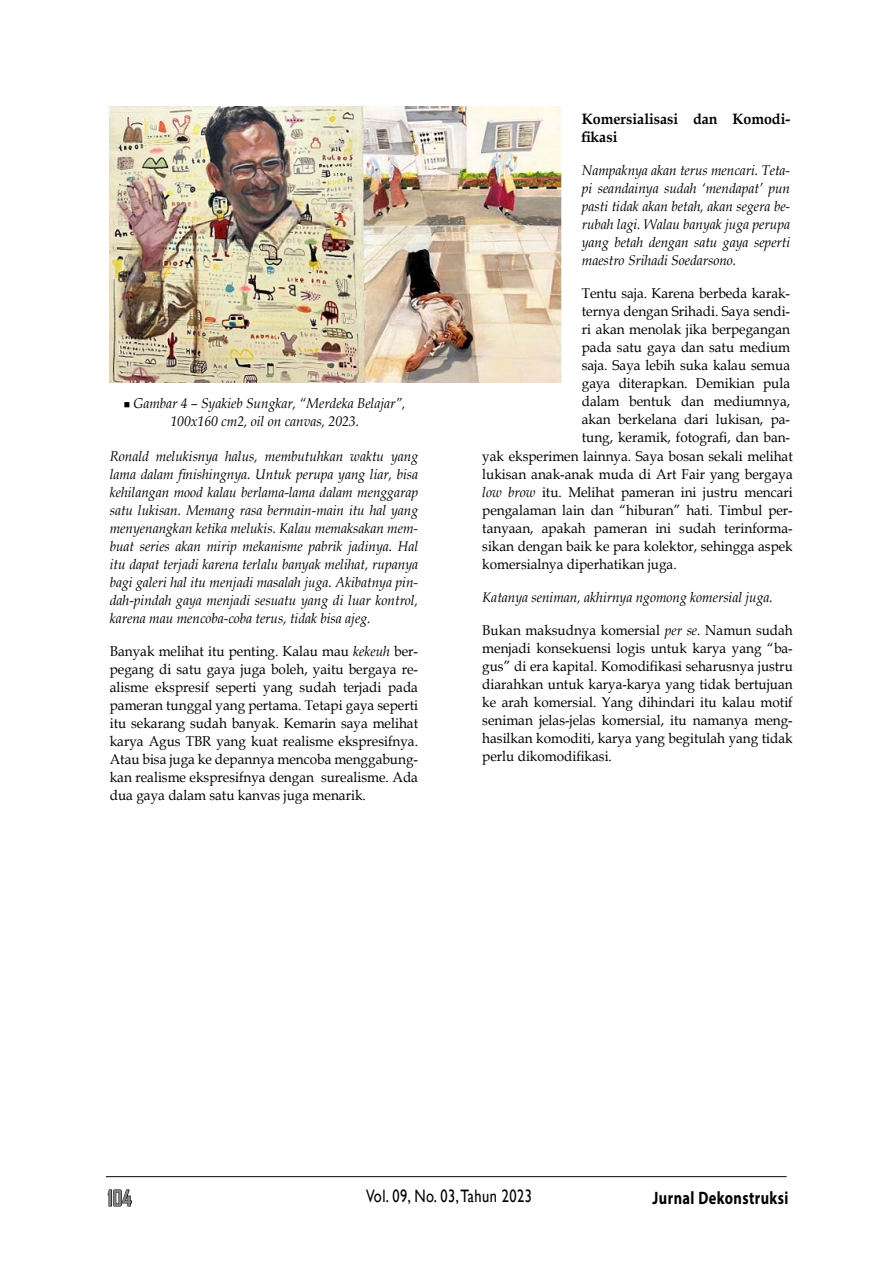
<style>
.page{position:relative;width:893px;height:1263px;background:#fff}
.page>*{position:absolute;margin:0;border:0;box-sizing:border-box;transform-origin:0 0}
.t1{font:700 21px "Agency FB";color:#808285}
.t2{font:18px "Gill Sans";letter-spacing:.03em;color:#000;scale:.8 1}
.t3{font:700 18px "Myriad Pro";letter-spacing:.03em;color:#000;scale:.8 1}
.t4{font:700 15px/18px "Book Antiqua";color:#000;scale:.95 1}
.t5{font:14.25px/18px "Book Antiqua";color:#000;text-align:justify;scale:.95 1}
.t6{font:italic 14.25px/18px "Book Antiqua";color:#000;text-align:justify;scale:.95 1}
.s1{font-style:italic}
</style>
<div class="page">
<svg style="left:107px;top:1189px;width:25px;height:18px"></svg>
<hr style="left:106px;top:1176px;width:681px;height:1px;background:#000">
<img style="left:110px;top:107px;width:452px;height:276px">
<p class="t6" style="left:124px;top:394px;width:298px;text-align:center">■ Gambar 4 – Syakieb Sungkar, “Merdeka Belajar”,<br>100x160 cm2, oil on canvas, 2023.</p>
<p class="t6" style="left:110px;top:446px;width:326px">Ronald melukisnya halus, membutuhkan waktu yang lama dalam finishingnya. Untuk perupa yang liar, bisa kehilangan mood kalau berlama-lama dalam menggarap satu lukisan. Memang rasa bermain-main itu hal yang menyenangkan ketika melukis. Kalau memaksakan mem&shy;buat series akan mirip mekanisme pabrik jadinya. Hal itu dapat terjadi karena terlalu banyak melihat, rupanya bagi galeri hal itu menjadi masalah juga. Akibatnya pin&shy;dah-pindah gaya menjadi sesuatu yang di luar kontrol, karena mau mencoba-coba terus, tidak bisa ajeg.</p>
<p class="t5" style="left:110px;top:641px;width:326px">Banyak melihat itu penting. Kalau mau <span class="s1">kekeuh</span> ber&shy;pegang di satu gaya juga boleh, yaitu bergaya re&shy;alisme ekspresif seperti yang sudah terjadi pada pameran tunggal yang pertama. Tetapi gaya seperti itu sekarang sudah banyak. Kemarin saya melihat karya Agus TBR yang kuat realisme ekspresifnya.<br>Atau bisa juga ke depannya mencoba menggabung&shy;kan realisme ekspresifnya dengan surealisme. Ada dua gaya dalam satu kanvas juga menarik.</p>
<p class="t4" style="left:582px;top:109px;width:221px">Komersialisasi dan Komodi&shy;fikasi</p>
<p class="t6" style="left:582px;top:160px;width:221px">Nampaknya akan terus mencari. Teta&shy;pi seandainya sudah ‘mendapat’ pun pasti tidak akan betah, akan segera be&shy;rubah lagi. Walau banyak juga perupa yang betah dengan satu gaya seperti maestro Srihadi Soedarsono.</p>
<p class="t5" style="left:582px;top:283px;width:221px">Tentu saja. Karena berbeda karak&shy;ternya dengan Srihadi. Saya sendi&shy;ri akan menolak jika berpegangan pada satu gaya dan satu medium saja. Saya lebih suka kalau semua gaya diterapkan. Demikian pula dalam bentuk dan mediumnya, akan berkelana dari lukisan, pa&shy;tung, keramik, fotografi, dan ban-</p>
<p class="t5" style="left:482px;top:447px;width:328px">yak eksperimen lainnya. Saya bosan sekali melihat lukisan anak-anak muda di Art Fair yang bergaya <span class="s1">low brow</span> itu. Melihat pameran ini justru mencari pengalaman lain dan “hiburan” hati. Timbul per&shy;tanyaan, apakah pameran ini sudah terinforma&shy;sikan dengan baik ke para kolektor, sehingga aspek komersialnya diperhatikan juga.</p>
<p class="t6" style="left:482px;top:588px;width:307px">Katanya seniman, akhirnya ngomong komersial juga.</p>
<p class="t5" style="left:482px;top:621px;width:328px">Bukan maksudnya komersial <span class="s1">per se</span>. Namun sudah menjadi konsekuensi logis untuk karya yang “ba&shy;gus” di era kapital. Komodifikasi seharusnya justru diarahkan untuk karya-karya yang tidak bertujuan ke arah komersial. Yang dihindari itu kalau motif seniman jelas-jelas komersial, itu namanya meng&shy;hasilkan komoditi, karya yang begitulah yang tidak perlu dikomodifikasi.</p>
<h1 class="t1" style="left:108px;top:1185px;width:26px">104</h1>
<p class="t2" style="left:366px;top:1186px;width:209px">Vol. 09, No. 03, Tahun 2023</p>
<p class="t3" style="left:653px;top:1186px;width:171px">Jurnal Dekonstruksi</p>
</div>
